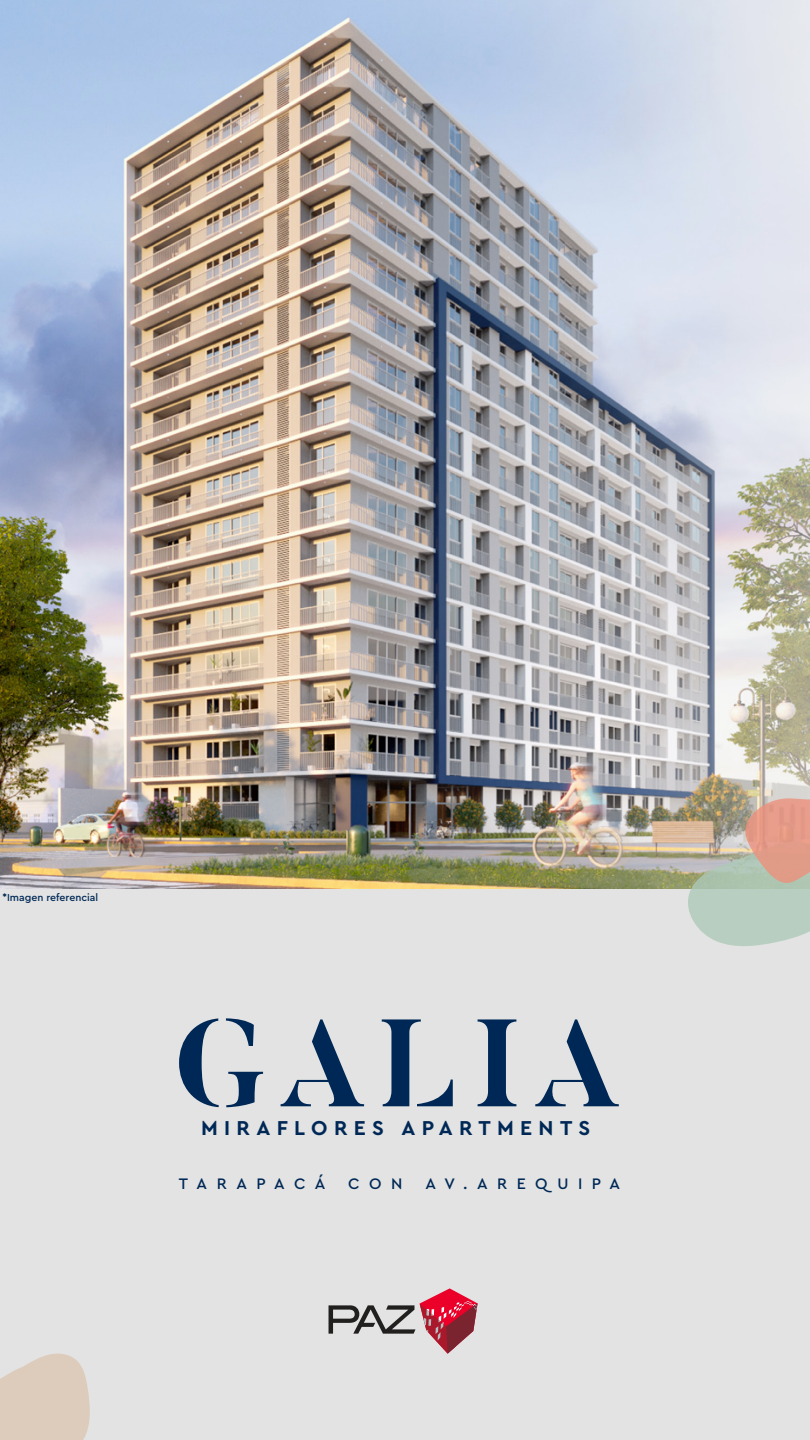
<style>
.page{position:relative;width:810px;height:1440px;background:#e2e3e2}
.page>*{position:absolute;margin:0;border:0;box-sizing:border-box;transform-origin:0 0}
.t1{font:700 21.08px "Cera Pro";letter-spacing:.3em;color:#002856}
.t2{font:500 15.98px "Cera Pro";letter-spacing:.6em;color:#002856}
.t3{font:500 10.5px "Cera Pro";color:#002856}
</style>
<div class="page">
<svg style="left:179px;top:1018px;width:84px;height:89px"></svg>
<svg style="left:281px;top:1019px;width:83px;height:87px"></svg>
<svg style="left:382px;top:1019px;width:71px;height:87px"></svg>
<svg style="left:478px;top:1019px;width:38px;height:87px"></svg>
<svg style="left:535px;top:1019px;width:84px;height:87px"></svg>
<img style="left:0;top:0;width:810px;height:889px">
<svg style="left:688px;top:794px;width:122px;height:152px;background:#c1b8a7"></svg>
<svg style="left:0;top:1354px;width:90px;height:86px;background:#ddcdbf"></svg>
<svg style="left:329px;top:1288px;width:149px;height:66px"></svg>
<p class="t3" style="left:2px;top:890px;width:97px">*Imagen referencial</p>
<h1 class="t1" style="left:201px;top:1114px;width:391px">MIRAFLORES APARTMENTS</h1>
<p class="t2" style="left:179px;top:1173px;width:148px">TARAPACÁ</p>
<p class="t2" style="left:348px;top:1173px;width:56px">CON</p>
<p class="t2" style="left:425px;top:1173px;width:196px">AV.AREQUIPA</p>
</div>
